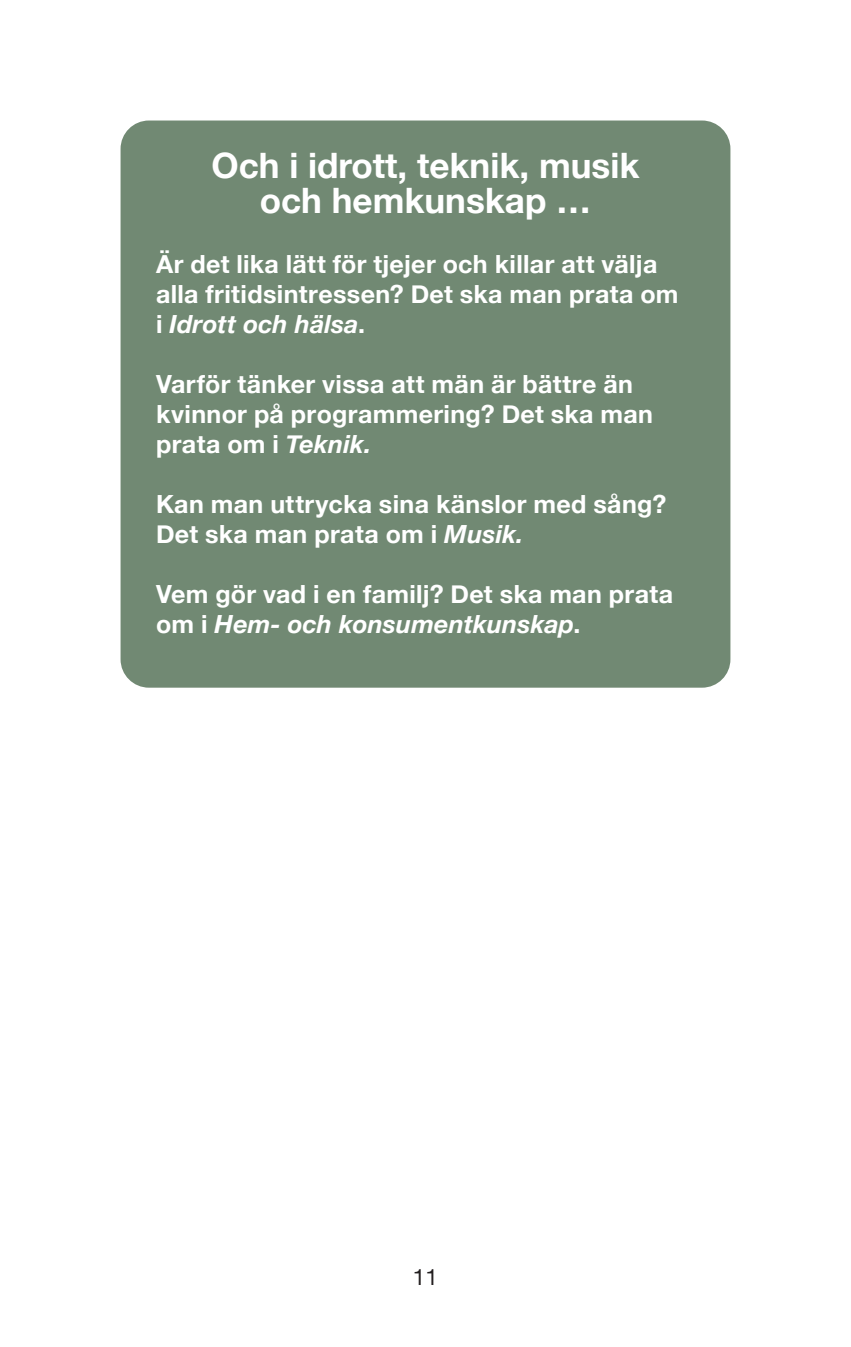
<style>
.page{position:relative;width:851px;height:1347px;background:#fff}
.page>*{position:absolute;margin:0;border:0;box-sizing:border-box;transform-origin:0 0}
.t1{font:700 35px/35px "Helvetica Neue";color:#fff;text-align:center}
.t2{font:700 25px/30px "Helvetica Neue";letter-spacing:.015em;color:#fff}
.t3{font:22.5px "Helvetica Neue";color:#231f20}
.s1{font-style:italic}
</style>
<div class="page">
<div style="left:120px;top:120px;width:610px;height:567px;background:#718973;border-radius:28px"></div>
<h1 class="t1" style="left:211px;top:149px;width:429px">Och i idrott, teknik, musik och hemkunskap …</h1>
<p class="t2" style="left:156px;top:249px;width:524px">Är det lika lätt för tjejer och killar att välja alla fritidsintressen? Det ska man prata om i <span class="s1">Idrott och hälsa</span>.</p>
<p class="t2" style="left:156px;top:369px;width:498px">Varför tänker vissa att män är bättre än kvinnor på programmering? Det ska man prata om i <span class="s1">Teknik.</span></p>
<p class="t2" style="left:156px;top:489px;width:512px">Kan man uttrycka sina känslor med sång?<br>Det ska man prata om i <span class="s1">Musik.</span></p>
<p class="t2" style="left:156px;top:579px;width:518px">Vem gör vad i en familj? Det ska man prata om i <span class="s1">Hem- och konsumentkunskap</span>.</p>
<p class="t3" style="left:413px;top:1260px;width:27px">11</p>
</div>
